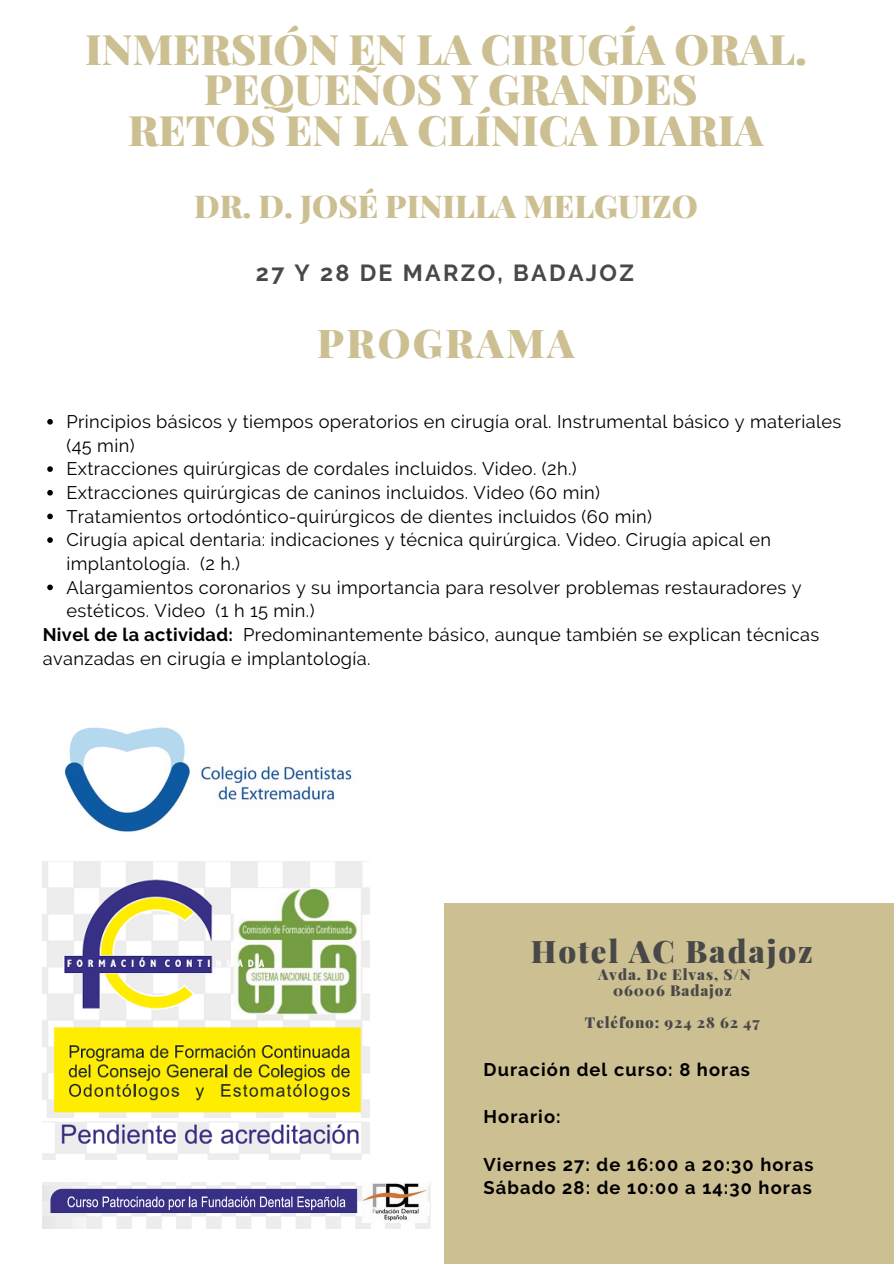
<style>
.page{position:relative;width:894px;height:1264px;background:#fff}
.page>*{position:absolute;margin:0;border:0;box-sizing:border-box;transform-origin:0 0}
.t1{font:900 42px/40.5px "Playfair Display";color:#ccbf92;text-align:center}
.t2{font:900 39.75px "Playfair Display";letter-spacing:.06em;color:#ccbf92}
.t3{font:900 31.5px "Playfair Display";color:#ccbf92}
.t4{font:900 31.05px "Playfair Display";letter-spacing:.06em;color:#484848}
.t5{font:700 23.25px "Raleway";letter-spacing:.1em;color:#484848}
.t6{font:700 18.3px/23.5px "Raleway";letter-spacing:.06em;color:#000}
.t7{font:18.15px "Raleway";letter-spacing:.02em;color:#000}
.t8{font:900 15px/16.2px "Playfair Display";letter-spacing:.06em;color:#484848;text-align:center}
.s1{font-weight:700}
</style>
<div class="page">
<div style="left:444px;top:903px;width:449px;height:360px;background:#ccbf92"></div>
<img style="left:64px;top:727px;width:288px;height:105px">
<img style="left:42px;top:861px;width:328px;height:256px">
<svg style="left:47px;top:419px;width:6px;height:5px"></svg>
<svg style="left:47px;top:466px;width:6px;height:6px"></svg>
<svg style="left:47px;top:490px;width:6px;height:5px"></svg>
<svg style="left:47px;top:513px;width:6px;height:6px"></svg>
<svg style="left:47px;top:537px;width:6px;height:6px"></svg>
<svg style="left:47px;top:584px;width:6px;height:6px"></svg>
<img style="left:43px;top:1121px;width:326px;height:38px">
<img style="left:43px;top:1182px;width:387px;height:46px">
<h1 class="t1" style="left:85px;top:27px;width:723px">INMERSIÓN EN LA CIRUGÍA ORAL.<br>PEQUEÑOS Y GRANDES<br>RETOS EN LA CLÍNICA DIARIA</h1>
<h3 class="t3" style="left:194px;top:184px;width:505px">DR. D. JOSÉ PINILLA MELGUIZO</h3>
<p class="t5" style="left:256px;top:259px;width:379px">27 Y 28 DE MARZO, BADAJOZ</p>
<h2 class="t2" style="left:317px;top:315px;width:259px">PROGRAMA</h2>
<p class="t7" style="left:66px;top:411px;width:776px">Principios básicos y tiempos operatorios en cirugía oral. Instrumental básico y materiales</p>
<p class="t7" style="left:66px;top:434px;width:70px">(45 min)</p>
<p class="t7" style="left:66px;top:458px;width:511px">Extracciones quirúrgicas de cordales incluidos. Video. (2h.)</p>
<p class="t7" style="left:66px;top:482px;width:535px">Extracciones quirúrgicas de caninos incluidos. Video (60 min)</p>
<p class="t7" style="left:66px;top:505px;width:587px">Tratamientos ortodóntico-quirúrgicos de dientes incluidos (60 min)</p>
<p class="t7" style="left:66px;top:529px;width:706px">Cirugía apical dentaria: indicaciones y técnica quirúrgica. Video. Cirugía apical en</p>
<p class="t7" style="left:66px;top:553px;width:175px">implantología. (2 h.)</p>
<p class="t7" style="left:66px;top:576px;width:736px">Alargamientos coronarios y su importancia para resolver problemas restauradores y</p>
<p class="t7" style="left:66px;top:600px;width:249px">estéticos. Video (1 h 15 min.)</p>
<p class="t7" style="left:43px;top:624px;width:777px"><span class="s1">Nivel de la actividad:</span> Predominantemente básico, aunque también se explican técnicas</p>
<p class="t7" style="left:43px;top:647px;width:329px">avanzadas en cirugía e implantología.</p>
<h3 class="t4" style="left:530px;top:929px;width:283px">Hotel AC Badajoz</h3>
<p class="t8" style="left:598px;top:965px;width:154px">Avda. De Elvas, S/N<br>06006 Badajoz</p>
<p class="t8" style="left:584px;top:1014px;width:176px">Teléfono: 924 28 62 47</p>
<p class="t6" style="left:483px;top:1057px;width:268px">Duración del curso: 8 horas</p>
<p class="t6" style="left:483px;top:1105px;width:79px">Horario:</p>
<p class="t6" style="left:483px;top:1152px;width:331px">Viernes 27: de 16:00 a 20:30 horas<br>Sábado 28: de 10:00 a 14:30 horas</p>
</div>
